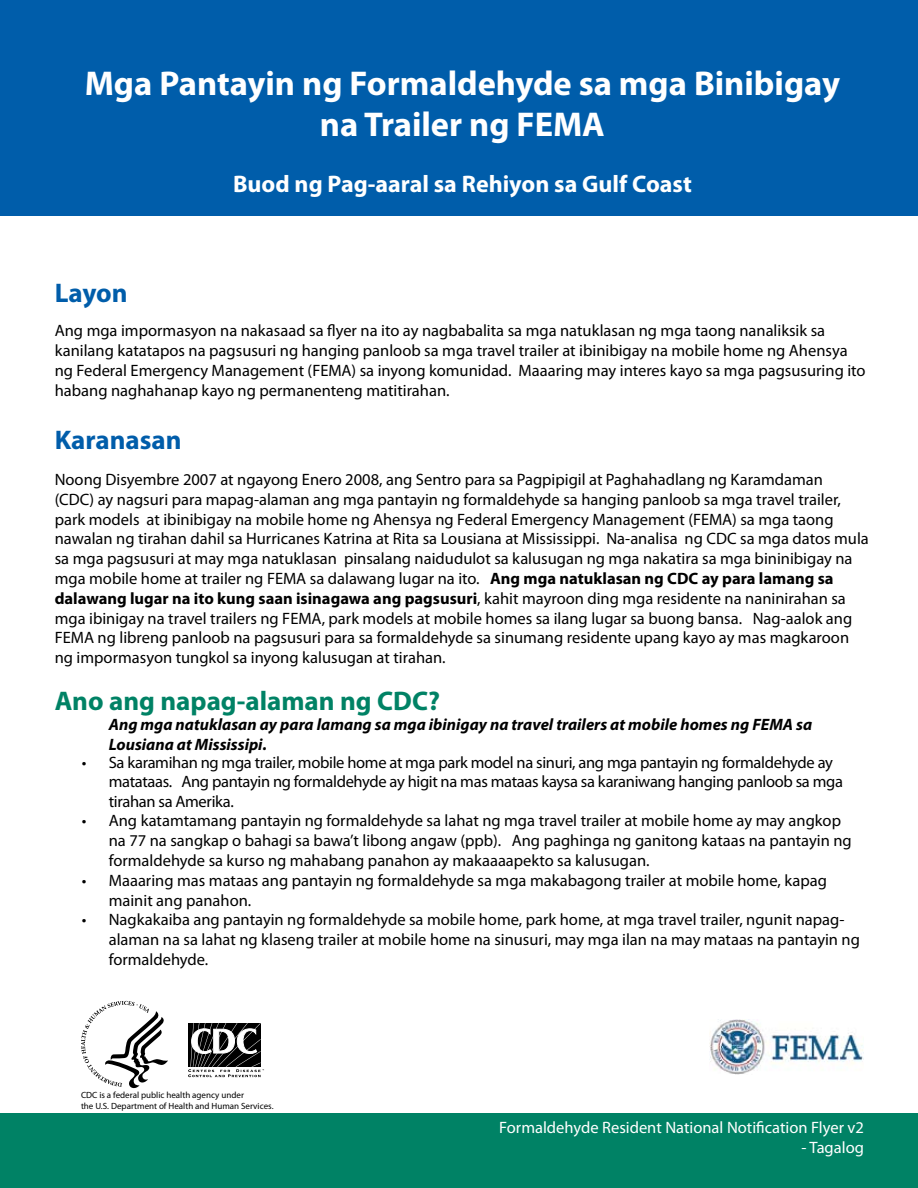
<style>
.page{position:relative;width:918px;height:1188px;background:#fff}
.page>*{position:absolute;margin:0;border:0;box-sizing:border-box;transform-origin:0 0}
.t1{font:700 34.5px/41.4px "Myriad Pro";color:#fff;text-align:center}
.t2{font:700 27px "Myriad Pro";color:#008265}
.t3{font:700 27px "Myriad Pro";color:#005daa}
.t4{font:700 24px "Myriad Pro";color:#fff}
.t5{font:16.5px/19.8px "Myriad Pro";color:#000}
.t6{font:16.5px/19.2px "Myriad Pro";letter-spacing:-.02em;color:#000}
.t7{font:italic 700 16.5px/19.8px "Myriad Pro";color:#000}
.t8{font:16.5px "Myriad Pro";color:#fff}
.t9{font:9px/10.8px "Myriad Pro";color:#000}
.s1{font-weight:700}
</style>
<div class="page">
<div style="left:0;top:0;width:918px;height:216px;background:#005daa"></div>
<div style="left:0;top:1114px;width:918px;height:74px;background:#008265"></div>
<svg style="left:188px;top:1023px;width:76px;height:54px"></svg>
<svg style="left:81px;top:1001px;width:87px;height:87px"></svg>
<img style="left:710px;top:1019px;width:154px;height:55px">
<h1 class="t1" style="left:85px;top:61px;width:757px">Mga Pantayin ng Formaldehyde sa mga Binibigay na Trailer ng FEMA</h1>
<h3 class="t4" style="left:233px;top:168px;width:460px">Buod ng Pag-aaral sa Rehiyon sa Gulf Coast</h3>
<h2 class="t3" style="left:55px;top:275px;width:74px">Layon</h2>
<p class="t5" style="left:55px;top:320px;width:812px">Ang mga impormasyon na nakasaad sa flyer na ito ay nagbabalita sa mga natuklasan ng mga taong nanaliksik sa kanilang katatapos na pagsusuri ng hanging panloob sa mga travel trailer at ibinibigay na mobile home ng Ahensya ng Federal Emergency Management (FEMA) sa inyong komunidad. Maaaring may interes kayo sa mga pagsusuring ito habang naghahanap kayo ng permanenteng matitirahan.</p>
<h2 class="t3" style="left:55px;top:422px;width:128px">Karanasan</h2>
<p class="t5" style="left:55px;top:469px;width:816px">Noong Disyembre 2007 at ngayong Enero 2008, ang Sentro para sa Pagpipigil at Paghahadlang ng Karamdaman<br>(CDC) ay nagsuri para mapag-alaman ang mga pantayin ng formaldehyde sa hanging panloob sa mga travel trailer, park models at ibinibigay na mobile home ng Ahensya ng Federal Emergency Management (FEMA) sa mga taong nawalan ng tirahan dahil sa Hurricanes Katrina at Rita sa Lousiana at Mississippi. Na-analisa ng CDC sa mga datos mula sa mga pagsusuri at may mga natuklasan pinsalang naidudulot sa kalusugan ng mga nakatira sa mga bininibigay na mga mobile home at trailer ng FEMA sa dalawang lugar na ito. <span class="s1">Ang mga natuklasan ng CDC ay para lamang sa dalawang lugar na ito kung saan isinagawa ang pagsusuri</span>, kahit mayroon ding mga residente na naninirahan sa mga ibinigay na travel trailers ng FEMA, park models at mobile homes sa ilang lugar sa buong bansa. Nag-aalok ang FEMA ng libreng panloob na pagsusuri para sa formaldehyde sa sinumang residente upang kayo ay mas magkaroon ng impormasyon tungkol sa inyong kalusugan at tirahan.</p>
<h2 class="t2" style="left:55px;top:683px;width:387px">Ano ang napag-alaman ng CDC?</h2>
<p class="t7" style="left:109px;top:714px;width:705px">Ang mga natuklasan ay para lamang sa mga ibinigay na travel trailers at mobile homes ng FEMA sa<br>Lousiana at Mississipi.</p>
<p class="t6" style="left:109px;top:753px;width:736px;text-indent:-27px">• Sa karamihan ng mga trailer, mobile home at mga park model na sinuri, ang mga pantayin ng formaldehyde ay matataas. Ang pantayin ng formaldehyde ay higit na mas mataas kaysa sa karaniwang hanging panloob sa mga tirahan sa Amerika.</p>
<p class="t5" style="left:109px;top:811px;width:745px;text-indent:-27px">• Ang katamtamang pantayin ng formaldehyde sa lahat ng mga travel trailer at mobile home ay may angkop na 77 na sangkap o bahagi sa bawa’t libong angaw (ppb). Ang paghinga ng ganitong kataas na pantayin ng formaldehyde sa kurso ng mahabang panahon ay makaaaapekto sa kalusugan.</p>
<p class="t5" style="left:109px;top:870px;width:720px;text-indent:-27px">• Maaaring mas mataas ang pantayin ng formaldehyde sa mga makabagong trailer at mobile home, kapag mainit ang panahon.</p>
<p class="t5" style="left:109px;top:910px;width:753px;text-indent:-27px">• Nagkakaiba ang pantayin ng formaldehyde sa mobile home, park home, at mga travel trailer, ngunit napag&shy;alaman na sa lahat ng klaseng trailer at mobile home na sinusuri, may mga ilan na may mataas na pantayin ng formaldehyde.</p>
<p class="t9" style="left:81px;top:1090px;width:194px">CDC is a federal public health agency under<br>the U.S. Department of Health and Human Services.</p>
<p class="t8" style="left:499px;top:1117px;width:366px">Formaldehyde Resident National Notification Flyer v2</p>
<p class="t8" style="left:802px;top:1137px;width:64px">- Tagalog</p>
</div>
